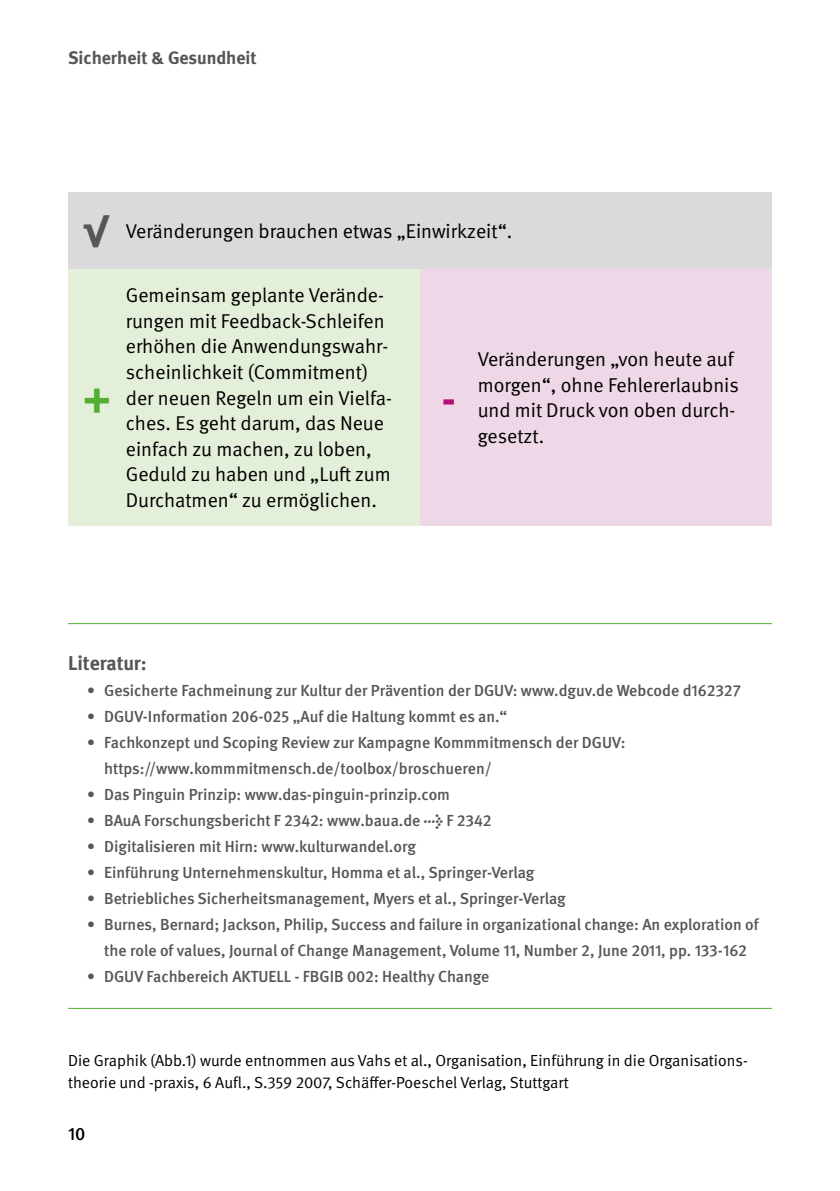
<style>
.page{position:relative;width:840px;height:1191px;background:#fff}
.page>*{position:absolute;margin:0;border:0;box-sizing:border-box;transform-origin:0 0}
._10pt_Fließtext{font:700 44px "DGUV Meta";color:#575656}
._10pt_Fließtext-2{font:700 44px "DGUV Meta";color:#51ae31}
._10pt_Fließtext-3{font:700 44px "DGUV Meta";color:#b80d78}
._10pt_Fließtext-4{font:20px/25.6px "DGUV Meta";color:#000}
.t1{font:700 20px "DGUV Meta";color:#575656}
.Kolumnentitel_li{font:700 18px "DGUV Meta";color:#575656}
.Seitenzahl_li{font:500 18px "DGUV Meta";color:#000}
.t2{font:500 16px/26px "DGUV Meta";color:#575656}
.t3{font:16px "DGUV Meta";color:#000}
.s1{font-weight:700}
</style>
<div class="page">
<hr style="left:839px;top:0;width:1px;height:1191px;background:#51ae31">
<div style="left:68px;top:192px;width:703px;height:77px;background:#dadada"></div>
<div style="left:68px;top:269px;width:352px;height:256px;background:#e3efd9"></div>
<div style="left:420px;top:269px;width:351px;height:256px;background:#eed7e7"></div>
<hr style="left:68px;top:623px;width:703px;height:1px;background:#51ae31">
<hr style="left:68px;top:1008px;width:703px;height:1px;background:#51ae31">
<p class="Kolumnentitel_li" style="left:68px;top:47px;width:190px">Sicherheit &amp; Gesundheit</p>
<p class="_10pt_Fließtext" style="left:84px;top:206px;width:27px">√</p>
<p class="_10pt_Fließtext-4" style="left:126px;top:219px;width:388px">Veränderungen brauchen etwas „Einwirkzeit“.</p>
<p class="_10pt_Fließtext-4" style="left:126px;top:283px;width:267px">Gemeinsam geplante Verände&shy;rungen mit Feedback-Schleifen erhöhen die Anwendungswahr&shy;scheinlichkeit (Commitment) der neuen Regeln um ein Vielfa&shy;ches. Es geht darum, das Neue einfach zu machen, zu loben,<br>Geduld zu haben und „Luft zum<br>Durchatmen“ zu ermöglichen.</p>
<p class="_10pt_Fließtext-2" style="left:83px;top:372px;width:29px">+</p>
<p class="_10pt_Fließtext-3" style="left:441px;top:372px;width:16px">-</p>
<p class="_10pt_Fließtext-4" style="left:477px;top:347px;width:262px">Veränderungen „von heute auf morgen“, ohne Fehlererlaubnis und mit Druck von oben durch&shy;gesetzt.</p>
<p class="t1" style="left:68px;top:651px;width:80px">Literatur:</p>
<p class="t2" style="left:87px;top:678px;width:654px">• Gesicherte Fachmeinung zur Kultur der Prävention der DGUV: www.dguv.de Webcode d162327</p>
<p class="t2" style="left:87px;top:704px;width:421px">• DGUV-Information 206-025 „Auf die Haltung kommt es an.“</p>
<p class="t2" style="left:104px;top:730px;width:522px;text-indent:-17px">• Fachkonzept und Scoping Review zur Kampagne Kommmitmensch der DGUV: https://www.kommmitmensch.de/toolbox/broschueren/</p>
<p class="t2" style="left:87px;top:782px;width:364px">• Das Pinguin Prinzip: www.das-pinguin-prinzip.com</p>
<p class="t2" style="left:87px;top:808px;width:406px">• BAuA Forschungsbericht F 2342: www.baua.de <span class="s1">→</span> F 2342</p>
<p class="t2" style="left:87px;top:834px;width:330px">• Digitalisieren mit Hirn: www.kulturwandel.org</p>
<p class="t2" style="left:87px;top:860px;width:448px">• Einführung Unternehmenskultur, Homma et al., Springer-Verlag</p>
<p class="t2" style="left:87px;top:886px;width:480px">• Betriebliches Sicherheitsmanagement, Myers et al., Springer-Verlag</p>
<p class="t2" style="left:87px;top:912px;width:672px;text-align:center">• Burnes, Bernard; Jackson, Philip, Success and failure in organizational change: An exploration of the role of values, Journal of Change Management, Volume 11, Number 2, June 2011, pp. 133-162</p>
<p class="t2" style="left:87px;top:964px;width:403px">• DGUV Fachbereich AKTUELL - FBGIB 002: Healthy Change</p>
<p class="t3" style="left:68px;top:1051px;width:680px">Die Graphik (Abb.1) wurde entnommen aus Vahs et al., Organisation, Einführung in die Organisations-</p>
<p class="t3" style="left:68px;top:1073px;width:502px">theorie und -praxis, 6 Aufl., S.359 2007, Schäffer-Poeschel Verlag, Stuttgart</p>
<p class="Seitenzahl_li" style="left:68px;top:1123px;width:19px">10</p>
</div>
